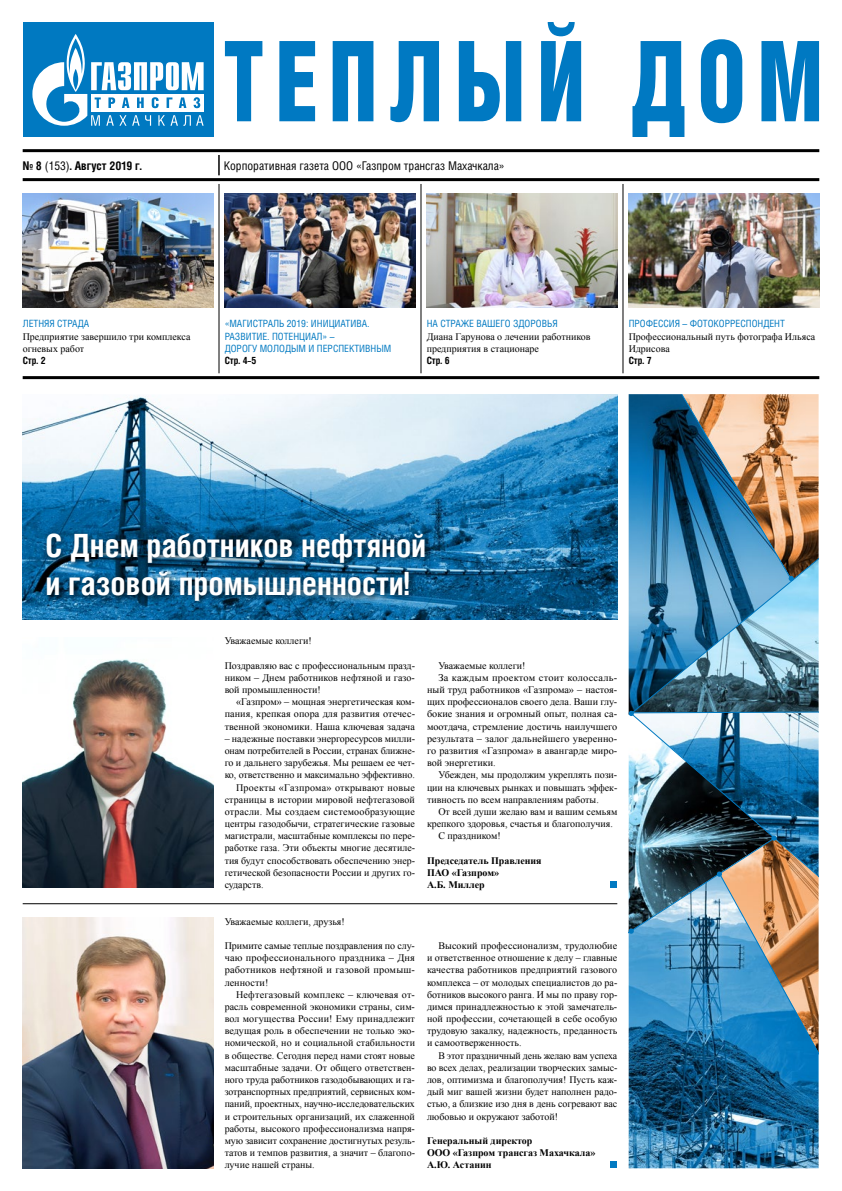
<style>
.page{position:relative;width:842px;height:1191px;background:#fff}
.page>*{position:absolute;margin:0;border:0;box-sizing:border-box;transform-origin:0 0}
.t1{font:700 32px/38.4px "Helios Cond";color:#fff}
.t2{font:12px "Helios Cond";color:#000}
.t3{font:700 12px "Helios Cond";color:#000}
.t4{font:10px/12.2px "Times New Roman";color:#000;text-align:justify}
.t5{font:10px/12.2px "Helios Cond";color:#0079c1}
.t6{font:700 10px/12.2px "Times New Roman";color:#000}
.t7{font:10px "Times New Roman";letter-spacing:.02em;color:#000}
.t8{font:10px "Times New Roman";letter-spacing:.025em;color:#000}
.t9{font:10px "Times New Roman";letter-spacing:.02em;color:#000;scale:1.04 1}
.t10{font:700 10px "Helios Cond";color:#000}
.s1{font-weight:400}
</style>
<div class="page">
<hr style="left:23px;top:149px;width:796px;height:3px;background:#000">
<hr style="left:23px;top:178px;width:796px;height:3px;background:#000">
<svg style="left:219px;top:155px;width:1px;height:20px"></svg>
<div style="left:23px;top:23px;width:190px;height:114px;background:#0079c1"></div>
<svg style="left:32px;top:34px;width:172px;height:92px"></svg>
<svg style="left:225px;top:41px;width:37px;height:80px"></svg>
<svg style="left:279px;top:41px;width:36px;height:80px"></svg>
<svg style="left:333px;top:41px;width:40px;height:80px"></svg>
<svg style="left:390px;top:41px;width:49px;height:81px"></svg>
<svg style="left:459px;top:41px;width:62px;height:80px"></svg>
<svg style="left:541px;top:23px;width:40px;height:98px"></svg>
<svg style="left:632px;top:41px;width:52px;height:96px"></svg>
<svg style="left:701px;top:39px;width:41px;height:84px"></svg>
<svg style="left:761px;top:41px;width:58px;height:80px"></svg>
<hr style="left:23px;top:376px;width:796px;height:3px;background:#000">
<hr style="left:219px;top:184px;width:1px;height:189px;background:#000">
<hr style="left:421px;top:184px;width:1px;height:189px;background:#000">
<hr style="left:623px;top:184px;width:1px;height:189px;background:#000">
<img style="left:629px;top:193px;width:190px;height:114px">
<img style="left:427px;top:193px;width:190px;height:114px">
<img style="left:225px;top:193px;width:190px;height:114px">
<img style="left:23px;top:193px;width:190px;height:114px">
<img style="left:23px;top:394px;width:594px;height:226px">
<div style="left:43px;top:530px;width:390px;height:79px;background:#000;opacity:.75"></div>
<img style="left:629px;top:1108px;width:190px;height:60px">
<img style="left:629px;top:394px;width:190px;height:714px">
<hr style="left:23px;top:903px;width:594px;height:1px;background:#000">
<img style="left:23px;top:659px;width:190px;height:229px">
<img style="left:23px;top:918px;width:190px;height:250px">
<div style="left:610px;top:881px;width:7px;height:7px;background:#0079c1"></div>
<div style="left:610px;top:1161px;width:7px;height:7px;background:#0079c1"></div>
<p class="t3" style="left:23px;top:158px;width:121px">№ 8 <span class="s1">(153)</span>. Август 2019 г.</p>
<p class="t2" style="left:224px;top:158px;width:282px">Корпоративная газета ООО «Газпром трансгаз Махачкала»</p>
<p class="t5" style="left:23px;top:317px;width:68px">ЛЕТНЯЯ СТРАДА</p>
<p class="t4" style="left:23px;top:330px;width:169px">Предприятие завершило три комплекса огневых работ</p>
<p class="t10" style="left:23px;top:354px;width:25px">Cтр. 2</p>
<p class="t5" style="left:225px;top:317px;width:35px">«Магистрал</p>
<p class="t5" style="left:225px;top:317px;width:146px;text-indent:54px">ь 2019: Ин ициатива.<br>Развитие. Потен циал » – дорогу молодым и перспе</p>
<p class="t5" style="left:349px;top:342px;width:42px">ктивным</p>
<p class="t10" style="left:225px;top:354px;width:33px">Cтр. 4–5</p>
<p class="t5" style="left:427px;top:317px;width:132px">НА СТРАЖЕ ВАШЕГО ЗДОРОВЬЯ</p>
<p class="t4" style="left:427px;top:330px;width:165px">Диана Гарунова о лечении работников предприятия в стационаре</p>
<p class="t10" style="left:427px;top:354px;width:24px">Cтр. 6</p>
<p class="t5" style="left:629px;top:317px;width:103px">Профессия – фотокорресп</p>
<p class="t5" style="left:752px;top:317px;width:13px">ондент</p>
<p class="t4" style="left:629px;top:330px;width:188px">Профессиональный путь фотографа Ильяса<br>Идрисова</p>
<p class="t10" style="left:629px;top:354px;width:24px">Cтр. 7</p>
<h1 class="t1" style="left:45px;top:525px;width:382px">С Днем работников нефтяной и газовой промышленности!</h1>
<p class="t4" style="left:225px;top:634px;width:89px">Уважаемые коллеги!</p>
<p class="t4" style="left:225px;top:659px;width:192px">Поздравляю вас с профессиональным празд&shy;ником – Днем работников нефтяной и газо&shy;вой промышленности!</p>
<p class="t4" style="left:225px;top:695px;width:192px;text-indent:11px">«Газпром» – мощная энергетическая ком&shy;пания, крепкая опора для развития отечес&shy;твенной экономики. Наша ключевая задача</p>
<p class="t4" style="left:225px;top:732px;width:192px">– надежные поставки энергоресурсов милли-</p>
<p class="t4" style="left:225px;top:744px;width:192px">онам потребителей в России, странах ближне-</p>
<p class="t4" style="left:225px;top:756px;width:192px">го и дальнего зарубежья. Мы решаем ее чет-</p>
<p class="t4" style="left:225px;top:768px;width:192px">ко, ответственно и максимально эффективно.</p>
<p class="t8" style="left:236px;top:780px;width:180px">Проекты «Газпрома» открывают новые</p>
<p class="t4" style="left:225px;top:793px;width:192px">страницы в истории мировой нефтегазовой</p>
<p class="t7" style="left:225px;top:805px;width:192px">отрасли. Мы создаем системообразующие</p>
<p class="t4" style="left:225px;top:817px;width:192px">центры газодобычи, стратегические газовые</p>
<p class="t4" style="left:225px;top:829px;width:192px">магистрали, масштабные комплексы по пере-</p>
<p class="t4" style="left:225px;top:842px;width:192px">работке газа. Эти объекты многие десятиле-</p>
<p class="t4" style="left:225px;top:854px;width:192px">тия будут способствовать обеспечению энер-</p>
<p class="t4" style="left:225px;top:866px;width:192px">гетической безопасности России и других го-</p>
<p class="t4" style="left:225px;top:878px;width:40px">сударств.</p>
<p class="t4" style="left:438px;top:659px;width:89px">Уважаемые коллеги!</p>
<p class="t9" style="left:438px;top:670px;width:174px">За каждым проектом стоит колоссаль-</p>
<p class="t4" style="left:427px;top:683px;width:192px">ный труд работников «Газпрома» – настоя-</p>
<p class="t4" style="left:427px;top:695px;width:192px">щих профессионалов своего дела. Ваши глу-</p>
<p class="t4" style="left:427px;top:708px;width:192px">бокие знания и огромный опыт, полная са-</p>
<p class="t4" style="left:427px;top:720px;width:192px">моотдача, стремление достичь наилучшего</p>
<p class="t4" style="left:427px;top:732px;width:192px">результата – залог дальнейшего уверенно-</p>
<p class="t4" style="left:427px;top:744px;width:192px">го развития «Газпрома» в авангарде миро-</p>
<p class="t4" style="left:427px;top:756px;width:70px">вой энергетики.</p>
<p class="t4" style="left:438px;top:768px;width:180px">Убежден, мы продолжим укреплять пози-</p>
<p class="t4" style="left:427px;top:781px;width:192px">ции на ключевых рынках и повышать эффек-</p>
<p class="t4" style="left:427px;top:793px;width:173px">тивность по всем направлениям работы.</p>
<p class="t4" style="left:438px;top:805px;width:180px">От всей души желаю вам и вашим семьям</p>
<p class="t4" style="left:427px;top:817px;width:187px">крепкого здоровья, счастья и благополучия.</p>
<p class="t4" style="left:438px;top:829px;width:64px">С праздником!</p>
<p class="t6" style="left:427px;top:854px;width:116px">Председатель Правления<br>ПАО «Газпром»<br>А.Б. Миллер</p>
<p class="t4" style="left:225px;top:915px;width:122px">Уважаемые коллеги, друзья!</p>
<p class="t4" style="left:225px;top:939px;width:192px">Примите самые теплые поздравления по слу&shy;чаю профессионального праздника – Дня работников нефтяной и газовой промыш&shy;ленности!</p>
<p class="t4" style="left:225px;top:988px;width:192px;text-indent:11px">Нефтегазовый комплекс – ключевая от&shy;расль современной экономики страны, сим&shy;вол могущества России! Ему принадлежит ведущая роль в обеспечении не только эко&shy;номической, но и социальной стабильности в обществе. Сегодня перед нами стоят новые масштабные задачи. От общего ответствен&shy;ного труда работников газодобывающих и га&shy;зотранспортных предприятий, сервисных ком&shy;паний, проектных, научно-исследовательских и строительных организаций, их слаженной работы, высокого профессионализма напря&shy;мую зависит сохранение достигнутых резуль&shy;татов и темпов развития, а значит – благопо&shy;лучие нашей страны.</p>
<p class="t4" style="left:427px;top:939px;width:192px;text-indent:11px">Высокий профессионализм, трудолюбие и ответственное отношение к делу – главные качества работников предприятий газового комплекса – от молодых специалистов до ра&shy;ботников высокого ранга. И мы по праву гор&shy;димся принадлежностью к этой замечатель&shy;ной профессии, сочетающей в себе особую трудовую закалку, надежность, преданность и самоотверженность.</p>
<p class="t4" style="left:427px;top:1049px;width:192px;text-indent:11px">В этот праздничный день желаю вам успеха во всех делах, реализации творческих замыс&shy;лов, оптимизма и благополучия! Пусть каж&shy;дый миг вашей жизни будет наполнен радо&shy;стью, а близкие изо дня в день согревают вас любовью и окружают заботой!</p>
<p class="t6" style="left:427px;top:1134px;width:170px">Генеральный директор<br>ООО «Газпром трансгаз Махачкала»<br>А.Ю. Астанин</p>
</div>
